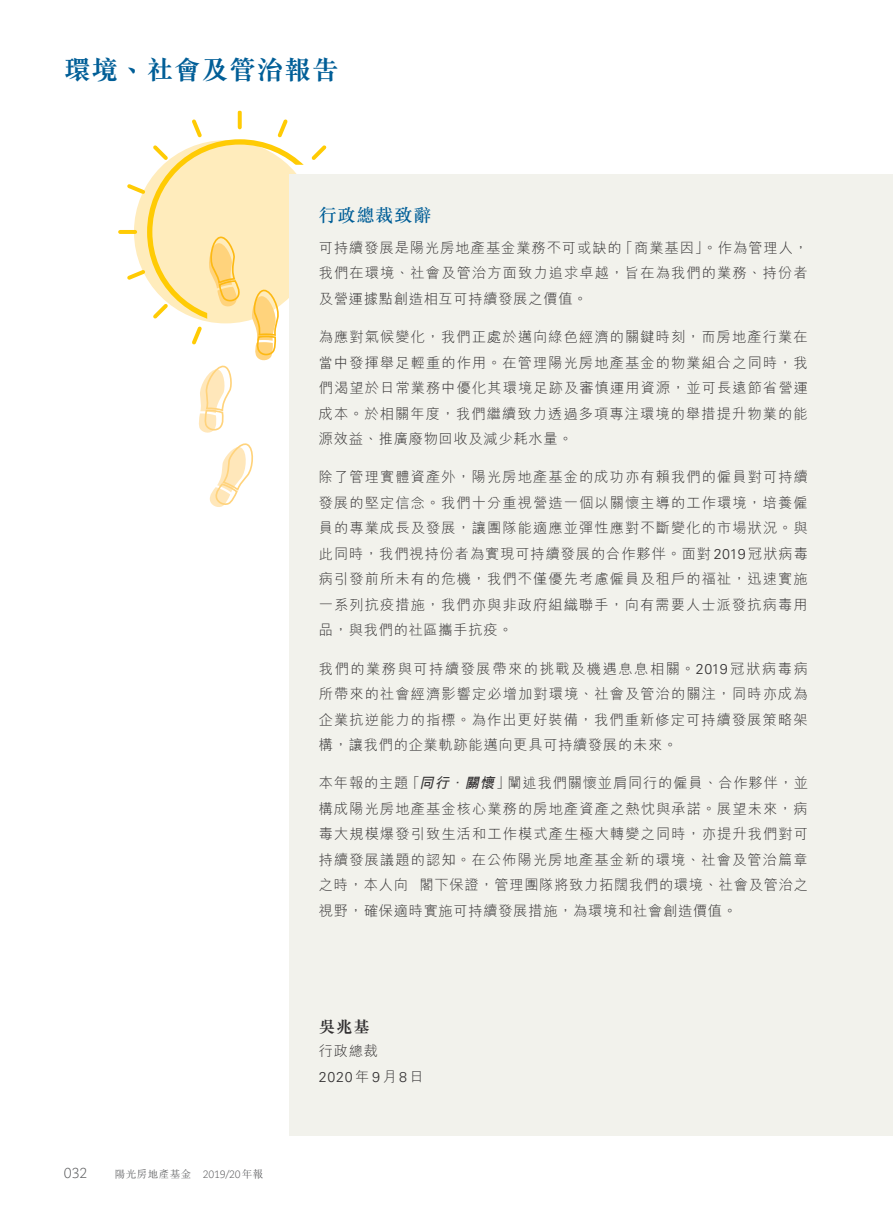
<style>
.page{position:relative;width:893px;height:1212px;background:#fff}
.page>*{position:absolute;margin:0;border:0;box-sizing:border-box;transform-origin:0 0}
.t1{font:700 27px "M Sung HK";letter-spacing:.02em;color:#005e97}
.t2{font:500 18px "M Sung HK";letter-spacing:.05em;color:#005e97}
.t3{font:700 16.5px "M Sung HK";color:#323031}
.t4{font:300 14.25px/25.5px "M Hei HK";letter-spacing:.075em;color:#323031;text-align:justify}
.t5{font:300 14.25px "Univers LT Std";color:#323031}
.t6{font:300 14.25px "PMN Caecilia W01 45";color:#58595b}
.t7{font:300 10.5px "M Sung HK";letter-spacing:.05em;color:#58595b}
.s1{font-family:"Univers LT Std"}
.s2{font-weight:700;font-style:italic}
.s3{font-family:"PMN Caecilia W01 45"}
.s4{font-family:"M Hei HK"}
</style>
<div class="page">
<svg style="left:118px;top:111px;width:209px;height:234px"></svg>
<div style="left:147px;top:139px;width:185px;height:186px;border:5px solid #ffcb04;border-radius:50%"></div>
<svg style="left:199px;top:365px;width:33px;height:68px"></svg>
<svg style="left:209px;top:443px;width:44px;height:64px"></svg>
<svg style="left:207px;top:235px;width:35px;height:73px;background:#fedd91"></svg>
<svg style="left:251px;top:289px;width:31px;height:72px"></svg>
<div style="left:289px;top:174px;width:604px;height:961px;background:#f2f2ec"></div>
<h1 class="t1" style="left:64px;top:57px;width:276px">環境、社會及管治報告</h1>
<p class="t2" style="left:319px;top:203px;width:114px">行政總裁致辭</p>
<p class="t4" style="left:319px;top:235px;width:490px">可持續發展是陽光房地產基金業務不可或缺的「商業基因」。作為管理人，我們在環境、社會及管治方面致力追求卓越，旨在為我們的業務、持份者及營運據點創造相互可持續發展之價值。</p>
<p class="t4" style="left:319px;top:324px;width:490px">為應對氣候變化，我們正處於邁向綠色經濟的關鍵時刻，而房地產行業在當中發揮舉足輕重的作用。在管理陽光房地產基金的物業組合之同時，我們渴望於日常業務中優化其環境足跡及審慎運用資源，並可長遠節省營運成本。於相關年度，我們繼續致力透過多項專注環境的舉措提升物業的能源效益、推廣廢物回收及減少耗水量。</p>
<p class="t4" style="left:319px;top:464px;width:490px">除了管理實體資產外，陽光房地產基金的成功亦有賴我們的僱員對可持續發展的堅定信念。我們十分重視營造一個以關懷主導的工作環境，培養僱員的專業成長及發展，讓團隊能適應並彈性應對不斷變化的市場狀況。與此同時，我們視持份者為實現可持續發展的合作夥伴。面對 <span class="s1">2019</span> 冠狀病毒病引發前所未有的危機，我們不僅優先考慮僱員及租戶的福祉，迅速實施一系列抗疫措施，我們亦與非政府組織聯手，向有需要人士派發抗病毒用品，與我們的社區攜手抗疫。</p>
<p class="t4" style="left:319px;top:655px;width:490px">我們的業務與可持續發展帶來的挑戰及機遇息息相關。<span class="s1">2019</span>冠狀病毒病所帶來的社會經濟影響定必增加對環境、社會及管治的關注，同時亦成為企業抗逆能力的指標。為作出更好裝備，我們重新修定可持續發展策略架構，讓我們的企業軌跡能邁向更具可持續發展的未來。</p>
<p class="t4" style="left:319px;top:770px;width:491px">本年報的主題「<span class="s2">同行．關懷</span>」闡述我們關懷並肩同行的僱員、合作夥伴，並構成陽光房地產基金核心業務的房地產資產之熱忱與承諾。展望未來，病毒大規模爆發引致生活和工作模式產生極大轉變之同時，亦提升我們對可持續發展議題的認知。在公佈陽光房地產基金新的環境、社會及管治篇章之時，本人向 閣下保證，管理團隊將致力拓闊我們的環境、社會及管治之視野，確保適時實施可持續發展措施，為環境和社會創造價值。</p>
<p class="t6" style="left:64px;top:1165px;width:25px">032</p>
<p class="t7" style="left:115px;top:1167px;width:150px">陽光房地產基金 <span class="s3">2019/20</span>年報</p>
<p class="t3" style="left:319px;top:1018px;width:53px">吳兆基</p>
<p class="t4" style="left:319px;top:1038px;width:61px">行政總裁</p>
<p class="t5" style="left:319px;top:1068px;width:106px">2020<span class="s4">年</span>9<span class="s4">月</span>8<span class="s4">日</span></p>
</div>
